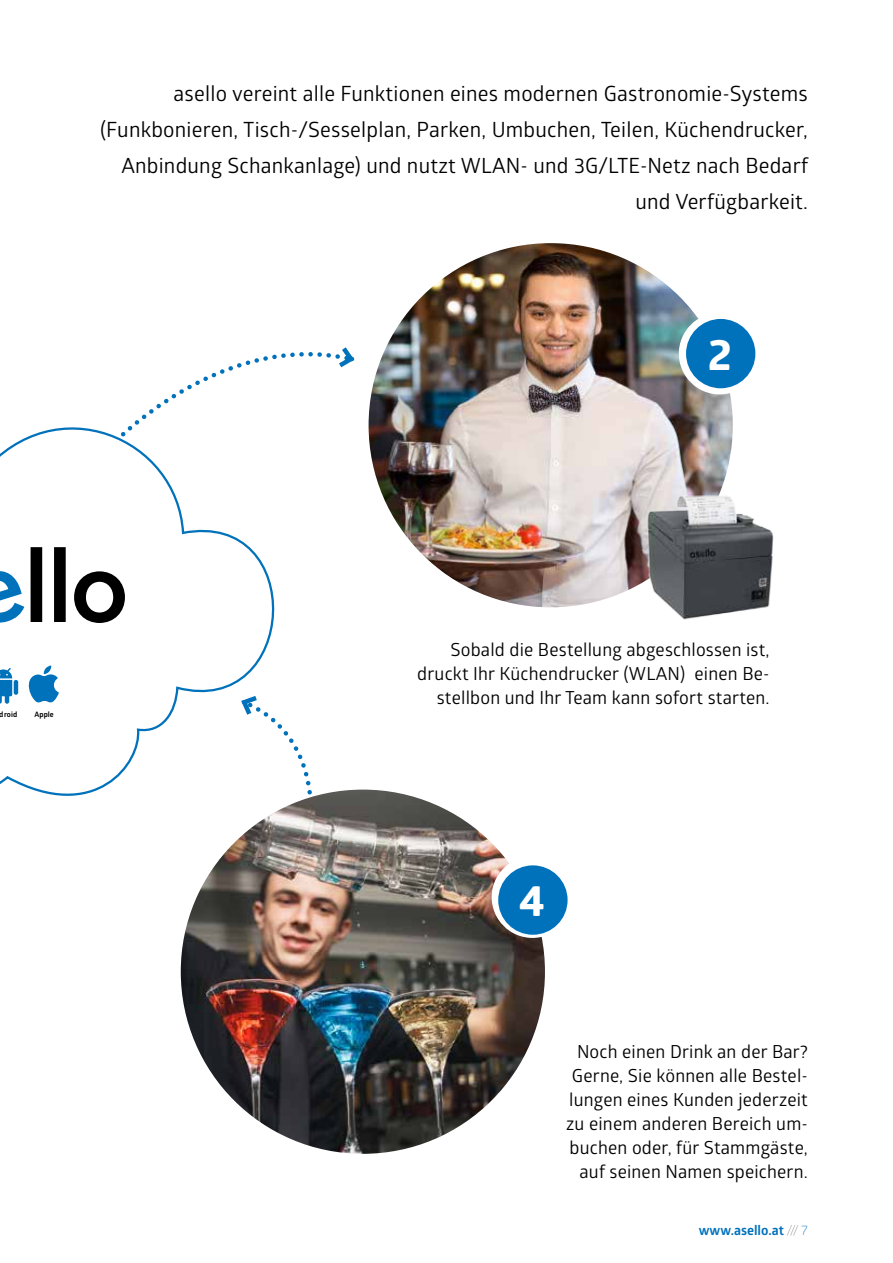
<style>
.page{position:relative;width:893px;height:1263px;background:#fff}
.page>*{position:absolute;margin:0;border:0;box-sizing:border-box;transform-origin:0 0}
.t1{font:700 43.5px "Globerx";color:#fff}
.t2{font:21px/36px "Glober";letter-spacing:.01em;color:#000;text-align:right}
.t3{font:18px/24px "Glober";letter-spacing:.01em;color:#000;text-align:right}
.t4{font:700 13.5px "Glober";color:#0071bb}
.t5{font:700 7.5px "Glober";color:#000}
.s1{font-weight:100;color:#000}
.s2{font-weight:300}
</style>
<div class="page">
<img style="left:369px;top:243px;width:364px;height:364px;border-radius:182px">
<div style="left:679px;top:313px;width:81px;height:81px;background:#fff;border-radius:50%"></div>
<svg style="left:187px;top:347px;width:168px;height:39px"></svg>
<svg style="left:0;top:386px;width:309px;height:410px"></svg>
<svg style="left:31px;top:547px;width:94px;height:76px"></svg>
<svg style="left:0;top:568px;width:24px;height:58px"></svg>
<svg style="left:0;top:668px;width:18px;height:36px"></svg>
<svg style="left:27px;top:665px;width:32px;height:37px"></svg>
<div style="left:686px;top:319px;width:69px;height:69px;background:#0071bb;border-radius:50%"></div>
<img style="left:606px;top:476px;width:168px;height:144px">
<img style="left:181px;top:789px;width:364px;height:365px;border-radius:182px">
<div style="left:492px;top:856px;width:81px;height:82px;background:#fff;border-radius:50%"></div>
<div style="left:498px;top:865px;width:70px;height:70px;background:#0071bb;border-radius:50%"></div>
<p class="t2" style="left:100px;top:74px;width:710px">asello vereint alle Funktionen eines modernen Gastronomie-Systems (Funkbonieren, Tisch-/Sesselplan, Parken, Umbuchen, Teilen, Küchendrucker, Anbindung Schankanlage) und nutzt WLAN- und 3G/LTE-Netz nach Bedarf und Verfügbarkeit.</p>
<h1 class="t1" style="left:708px;top:323px;width:25px">2</h1>
<p class="t5" style="left:0;top:709px;width:19px">droid</p>
<p class="t5" style="left:35px;top:709px;width:21px">Apple</p>
<p class="t3" style="left:417px;top:637px;width:354px">Sobald die Bestellung abgeschlossen ist, druckt Ihr Küchendrucker (WLAN) einen Be&shy;stellbon und Ihr Team kann sofort starten.</p>
<h1 class="t1" style="left:519px;top:869px;width:27px">4</h1>
<p class="t3" style="left:566px;top:1039px;width:243px">Noch einen Drink an der Bar?<br>Gerne, Sie können alle Bestel&shy;lungen eines Kunden jederzeit zu einem anderen Bereich um&shy;buchen oder, für Stammgäste, auf seinen Namen speichern.</p>
<p class="t4" style="left:699px;top:1221px;width:111px">www.asello.at <span class="s1">///</span> <span class="s2">7</span></p>
</div>
